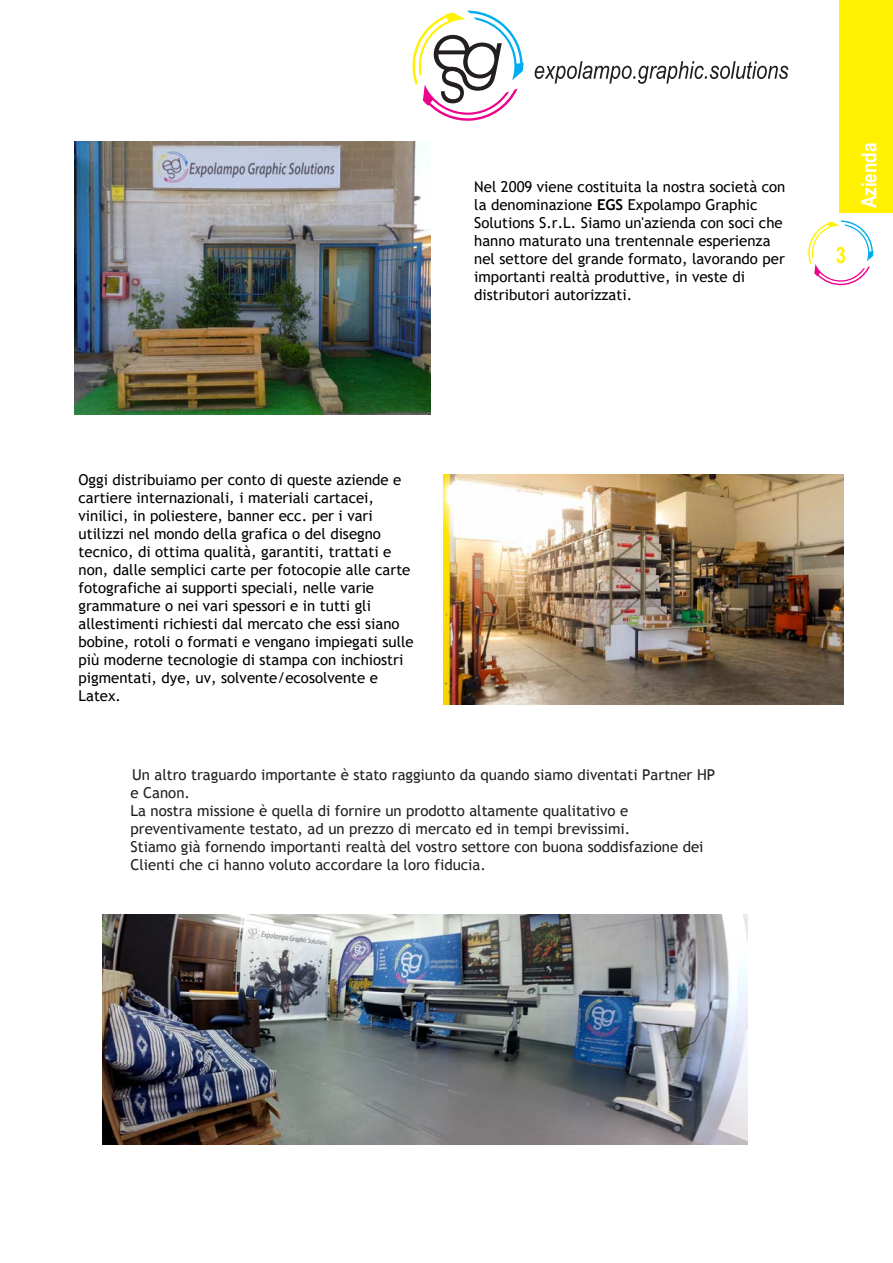
<style>
.page{position:relative;width:893px;height:1263px;background:#fff}
.page>*{position:absolute;margin:0;border:0;box-sizing:border-box;transform-origin:0 0}
.t1{font:700 22.5px "Arial Narrow";color:#fff101}
.t2{font:700 21px "Arial Narrow";color:#fff}
.t3{font:15px/18px "Trebuchet MS";color:#000}
.t4{font:15px/18px "Trebuchet MS";color:#231f20}
.s1{font-weight:700}
</style>
<div class="page">
<div style="left:840px;top:0;width:53px;height:213px;background:#fff101"></div>
<svg style="left:808px;top:220px;width:66px;height:66px"></svg>
<svg style="left:412px;top:10px;width:112px;height:111px"></svg>
<svg style="left:535px;top:61px;width:253px;height:23px"></svg>
<img style="left:103px;top:914px;width:644px;height:230px">
<img style="left:74px;top:142px;width:356px;height:272px">
<img style="left:443px;top:474px;width:400px;height:230px">
<p class="t3" style="left:474px;top:177px;width:313px">Nel 2009 viene costituita la nostra società con la denominazione <span class="s1">EGS</span> Expolampo Graphic Solutions S.r.L. Siamo un'azienda con soci che hanno maturato una trentennale esperienza nel settore del grande formato, lavorando per importanti realtà produttive, in veste di distributori autorizzati.</p>
<p class="t1" style="left:836px;top:238px;width:12px">3</p>
<h2 class="t2" style="left:853px;top:208px;width:68px;rotate:-90deg">Azienda</h2>
<p class="t3" style="left:79px;top:471px;width:337px">Oggi distribuiamo per conto di queste aziende e cartiere internazionali, i materiali cartacei, vinilici, in poliestere, banner ecc. per i vari utilizzi nel mondo della grafica o del disegno tecnico, di ottima qualità, garantiti, trattati e non, dalle semplici carte per fotocopie alle carte fotografiche ai supporti speciali, nelle varie grammature o nei vari spessori e in tutti gli allestimenti richiesti dal mercato che essi siano bobine, rotoli o formati e vengano impiegati sulle più moderne tecnologie di stampa con inchiostri pigmentati, dye, uv, solvente/ecosolvente e Latex.</p>
<p class="t4" style="left:131px;top:766px;width:586px">Un altro traguardo importante è stato raggiunto da quando siamo diventati Partner HP e Canon.<br>La nostra missione è quella di fornire un prodotto altamente qualitativo e preventivamente testato, ad un prezzo di mercato ed in tempi brevissimi.<br>Stiamo già fornendo importanti realtà del vostro settore con buona soddisfazione dei Clienti che ci hanno voluto accordare la loro fiducia.</p>
</div>
